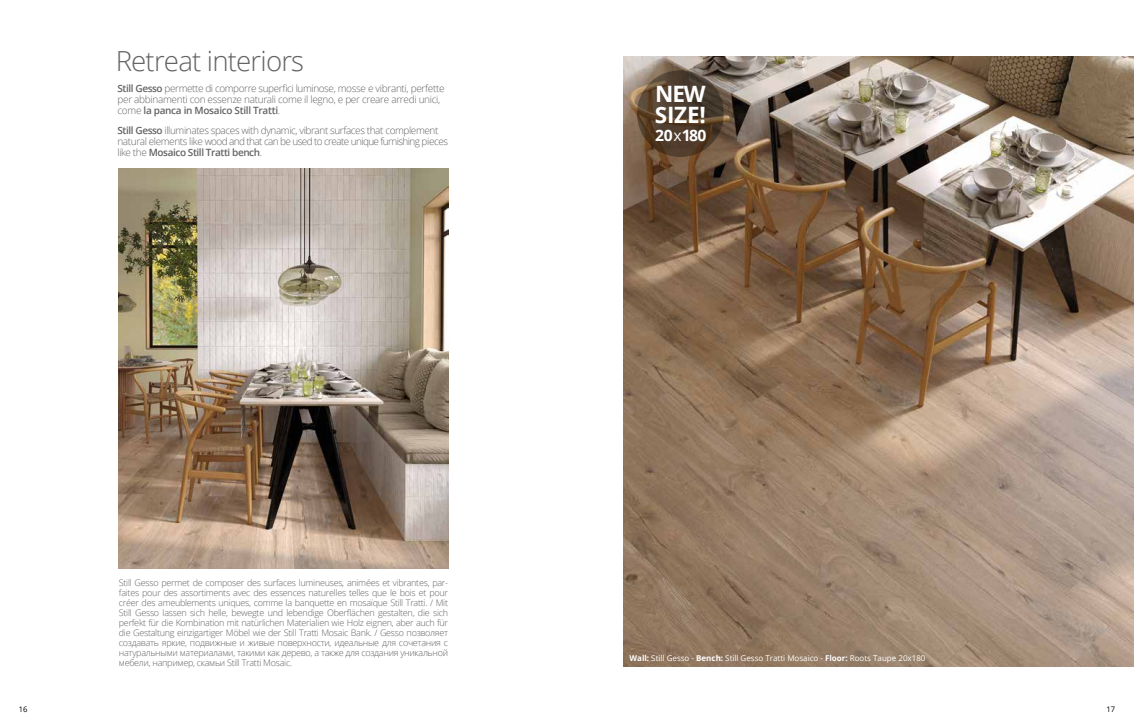
<style>
.page{position:relative;width:1134px;height:723px;background:#fff}
.page>*{position:absolute;margin:0;border:0;box-sizing:border-box;transform-origin:0 0}
.t1{font:300 27.7px "Open Sans";letter-spacing:-.03em;color:#646363}
.t2{font:700 22.5px/21.8px "Open Sans";letter-spacing:-.01em;color:#fff}
.t3{font:700 15.7px "Open Sans";color:#fff}
.t4{font:300 10px/11px "Open Sans";letter-spacing:-.04em;color:#646363}
.t5{font:300 9px/10px "Open Sans";letter-spacing:-.03em;color:#646363;text-align:justify}
.t6{font:8px "Open Sans";color:#fff}
.t7{font:7.7px "Open Sans";color:#000}
.s1{font-weight:600}
.s2{font-weight:400}
.s3{font-weight:700}
</style>
<div class="page">
<img style="left:624px;top:57px;width:510px;height:609px">
<img style="left:118px;top:169px;width:330px;height:399px">
<svg style="left:637px;top:70px;width:87px;height:87px"></svg>
<h1 class="t1" style="left:116px;top:42px;width:190px">Retreat interiors</h1>
<p class="t4" style="left:117px;top:83px;width:329px"><span class="s1">Still Gesso</span> permette di comporre superfici luminose, mosse e vibranti, perfette per abbinamenti con essenze naturali come il legno, e per creare arredi unici, come <span class="s1">la panca in Mosaico Still Tratti</span>.</p>
<p class="t4" style="left:117px;top:124px;width:332px"><span class="s1">Still Gesso</span> illuminates spaces with dynamic, vibrant surfaces that complement natural elements like wood and that can be used to create unique furnishing pieces like the <span class="s1">Mosaico Still Tratti bench</span>.</p>
<p class="t5" style="left:119px;top:577px;width:331px">Still Gesso permet de composer des surfaces lumineuses, animées et vibrantes, par&shy;faites pour des assortiments avec des essences naturelles telles que le bois et pour créer des ameublements uniques, comme la banquette en mosaïque Still Tratti. / Mit Still Gesso lassen sich helle, bewegte und lebendige Oberflächen gestalten, die sich perfekt für die Kombination mit natürlichen Materialien wie Holz eignen, aber auch für die Gestaltung einzigartiger Möbel wie der Still Tratti Mosaic Bank. / Gesso позволяет создавать яркие, подвижные и живые поверхности, идеальные для сочетания с натуральными материалами, такими как дерево, а также для создания уникальной мебели, например, скамьи Still Tratti Mosaic.</p>
<h2 class="t2" style="left:655px;top:82px;width:53px">NEW<br>SIZE!</h2>
<h3 class="t3" style="left:655px;top:124px;width:53px">20<span class="s2">x</span>180</h3>
<p class="t6" style="left:629px;top:653px;width:297px"><span class="s3">Wall:</span> Still Gesso - <span class="s3">Bench:</span> Still Gesso Tratti Mosaico - <span class="s3">Floor:</span> Roots Taupe 20x180</p>
<p class="t7" style="left:19px;top:704px;width:10px">16</p>
<p class="t7" style="left:1106px;top:704px;width:10px">17</p>
</div>
